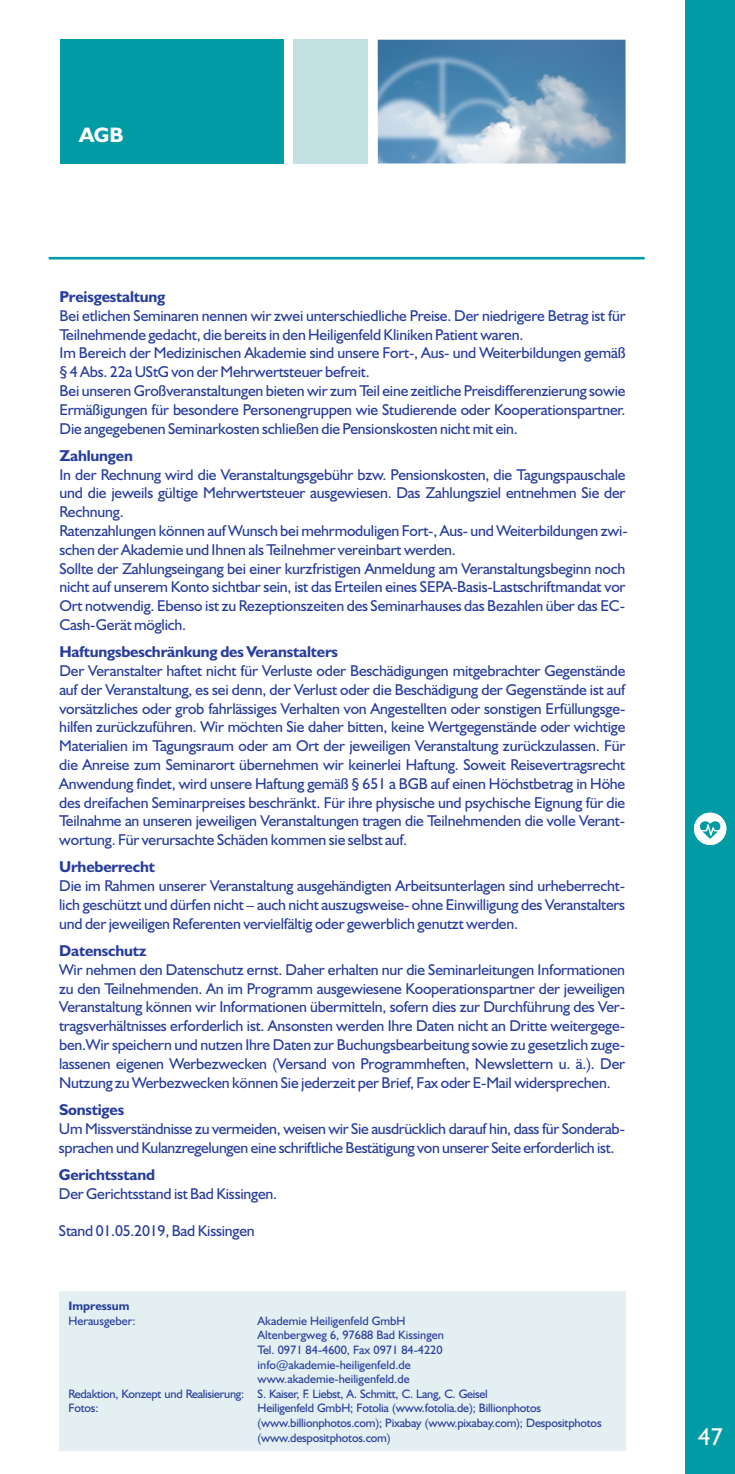
<style>
.page{position:relative;width:735px;height:1474px;background:#fff}
.page>*{position:absolute;margin:0;border:0;box-sizing:border-box;transform-origin:0 0}
.t1{font:24.5px "Humanist 521 BT";color:#fff}
.t2{font:700 21px "Humanist 521 BT";color:#fff}
.t3{font:15.75px/18.7px "Humanist 521 BT";letter-spacing:-.015em;color:#273d9d}
.t4{font:700 15.75px "Humanist 521 BT";letter-spacing:-.015em;color:#273d9d}
.t5{font:12.25px/14.5px "Humanist 521 BT";letter-spacing:-.015em;color:#273d9d}
.t6{font:700 12.25px "Humanist 521 BT";color:#273d9d}
</style>
<div class="page">
<div style="left:60px;top:1290px;width:565px;height:160px;background:#e3eff1"></div>
<div style="left:60px;top:40px;width:223px;height:124px;background:#009ba4"></div>
<div style="left:293px;top:40px;width:74px;height:124px;background:#c3e0e3"></div>
<div style="left:685px;top:0;width:49px;height:1473px;background:#009ba4"></div>
<img style="left:377px;top:40px;width:248px;height:123px">
<svg style="left:49px;top:256px;width:595px;height:4px;background:#59bdc3"></svg>
<div style="left:693px;top:812px;width:32px;height:33px;background:#fff;border-radius:50%"></div>
<svg style="left:700px;top:821px;width:19px;height:17px"></svg>
<h2 class="t2" style="left:79px;top:125px;width:46px">AGB</h2>
<p class="t4" style="left:60px;top:290px;width:107px">Preisgestaltung</p>
<p class="t3" style="left:59px;top:307px;width:567px">Bei etlichen Seminaren nennen wir zwei unterschiedliche Preise. Der niedrigere Betrag ist für Teilnehmende gedacht, die bereits in den Heiligenfeld Kliniken Patient waren.<br>Im Bereich der Medizinischen Akademie sind unsere Fort-, Aus- und Weiterbildungen gemäß § 4 Abs. 22a UStG von der Mehrwertsteuer befreit.<br>Bei unseren Großveranstaltungen bieten wir zum Teil eine zeitliche Preisdifferenzierung sowie Ermäßigungen für besondere Personengruppen wie Studierende oder Kooperationspartner.<br>Die angegebenen Seminarkosten schließen die Pensionskosten nicht mit ein.</p>
<p class="t4" style="left:59px;top:449px;width:75px">Zahlungen</p>
<p class="t3" style="left:59px;top:466px;width:569px">In der Rechnung wird die Veranstaltungsgebühr bzw. Pensionskosten, die Tagungspauschale und die jeweils gültige Mehrwertsteuer ausgewiesen. Das Zahlungsziel entnehmen Sie der Rechnung.<br>Ratenzahlungen können auf Wunsch bei mehrmoduligen Fort-, Aus- und Weiterbildungen zwi&shy;schen der Akademie und Ihnen als Teilnehmer vereinbart werden.<br>Sollte der Zahlungseingang bei einer kurzfristigen Anmeldung am Veranstaltungsbeginn noch nicht auf unserem Konto sichtbar sein, ist das Erteilen eines SEPA-Basis-Lastschriftmandat vor Ort notwendig. Ebenso ist zu Rezeptionszeiten des Seminarhauses das Bezahlen über das EC-Cash-Gerät möglich.</p>
<p class="t4" style="left:59px;top:645px;width:280px">Haftungsbeschränkung des Veranstalters</p>
<p class="t3" style="left:59px;top:662px;width:567px;text-align:justify">Der Veranstalter haftet nicht für Verluste oder Beschädigungen mitgebrachter Gegenstände auf der Veranstaltung, es sei denn, der Verlust oder die Beschädigung der Gegenstände ist auf vorsätzliches oder grob fahrlässiges Verhalten von Angestellten oder sonstigen Erfüllungsge&shy;hilfen zurückzuführen. Wir möchten Sie daher bitten, keine Wertgegenstände oder wichtige Materialien im Tagungsraum oder am Ort der jeweiligen Veranstaltung zurückzulassen. Für die Anreise zum Seminarort übernehmen wir keinerlei Haftung. Soweit Reisevertragsrecht Anwendung findet, wird unsere Haftung gemäß § 651 a BGB auf einen Höchstbetrag in Höhe des dreifachen Seminarpreises beschränkt. Für ihre physische und psychische Eignung für die Teilnahme an unseren jeweiligen Veranstaltungen tragen die Teilnehmenden die volle Verant&shy;wortung. Für verursachte Schäden kommen sie selbst auf.</p>
<p class="t4" style="left:59px;top:860px;width:97px">Urheberrecht</p>
<p class="t3" style="left:59px;top:877px;width:567px;text-align:justify">Die im Rahmen unserer Veranstaltung ausgehändigten Arbeitsunterlagen sind urheberrecht&shy;lich geschützt und dürfen nicht – auch nicht auszugsweise- ohne Einwilligung des Veranstalters und der jeweiligen Referenten vervielfältig oder gewerblich genutzt werden.</p>
<p class="t4" style="left:59px;top:944px;width:89px">Datenschutz</p>
<p class="t3" style="left:59px;top:961px;width:567px;text-align:justify">Wir nehmen den Datenschutz ernst. Daher erhalten nur die Seminarleitungen Informationen zu den Teilnehmenden. An im Programm ausgewiesene Kooperationspartner der jeweiligen Veranstaltung können wir Informationen übermitteln, sofern dies zur Durchführung des Ver&shy;tragsverhältnisses erforderlich ist. Ansonsten werden Ihre Daten nicht an Dritte weitergege&shy;ben.Wir speichern und nutzen Ihre Daten zur Buchungsbearbeitung sowie zu gesetzlich zuge&shy;lassenen eigenen Werbezwecken (Versand von Programmheften, Newslettern u. ä.). Der Nutzung zu Werbezwecken können Sie jederzeit per Brief, Fax oder E-Mail widersprechen.</p>
<p class="t4" style="left:59px;top:1102px;width:67px">Sonstiges</p>
<p class="t3" style="left:59px;top:1120px;width:567px">Um Missverständnisse zu vermeiden, weisen wir Sie ausdrücklich darauf hin, dass für Sonderab&shy;sprachen und Kulanzregelungen eine schriftliche Bestätigung von unserer Seite erforderlich ist.</p>
<p class="t4" style="left:59px;top:1167px;width:98px">Gerichtsstand</p>
<p class="t3" style="left:59px;top:1185px;width:220px">Der Gerichtsstand ist Bad Kissingen.</p>
<p class="t3" style="left:59px;top:1222px;width:197px">Stand 01.05.2019, Bad Kissingen</p>
<p class="t6" style="left:68px;top:1300px;width:63px">Impressum</p>
<p class="t5" style="left:68px;top:1314px;width:69px">Herausgeber:</p>
<p class="t5" style="left:257px;top:1314px;width:149px">Akademie Heiligenfeld GmbH</p>
<p class="t5" style="left:257px;top:1328px;width:188px">Altenbergweg 6, 97688 Bad Kissingen</p>
<p class="t5" style="left:257px;top:1343px;width:186px">Tel. 0971 84-4600, Fax 0971 84-4220</p>
<p class="t5" style="left:257px;top:1357px;width:154px">info@akademie-heiligenfeld.de</p>
<p class="t5" style="left:257px;top:1372px;width:153px">www.akademie-heiligenfeld.de</p>
<p class="t5" style="left:68px;top:1387px;width:420px">Redaktion, Konzept und Realisierung: S. Kaiser, F. Liebst, A. Schmitt, C. Lang, C. Geisel</p>
<p class="t5" style="left:68px;top:1401px;width:31px">Fotos:</p>
<p class="t5" style="left:257px;top:1401px;width:345px">Heiligenfeld GmbH; Fotolia (www.fotolia.de); Billionphotos (www.billionphotos.com); Pixabay (www.pixabay.com); Despositphotos (www.despositphotos.com)</p>
<h1 class="t1" style="left:697px;top:1426px;width:26px">47</h1>
</div>
